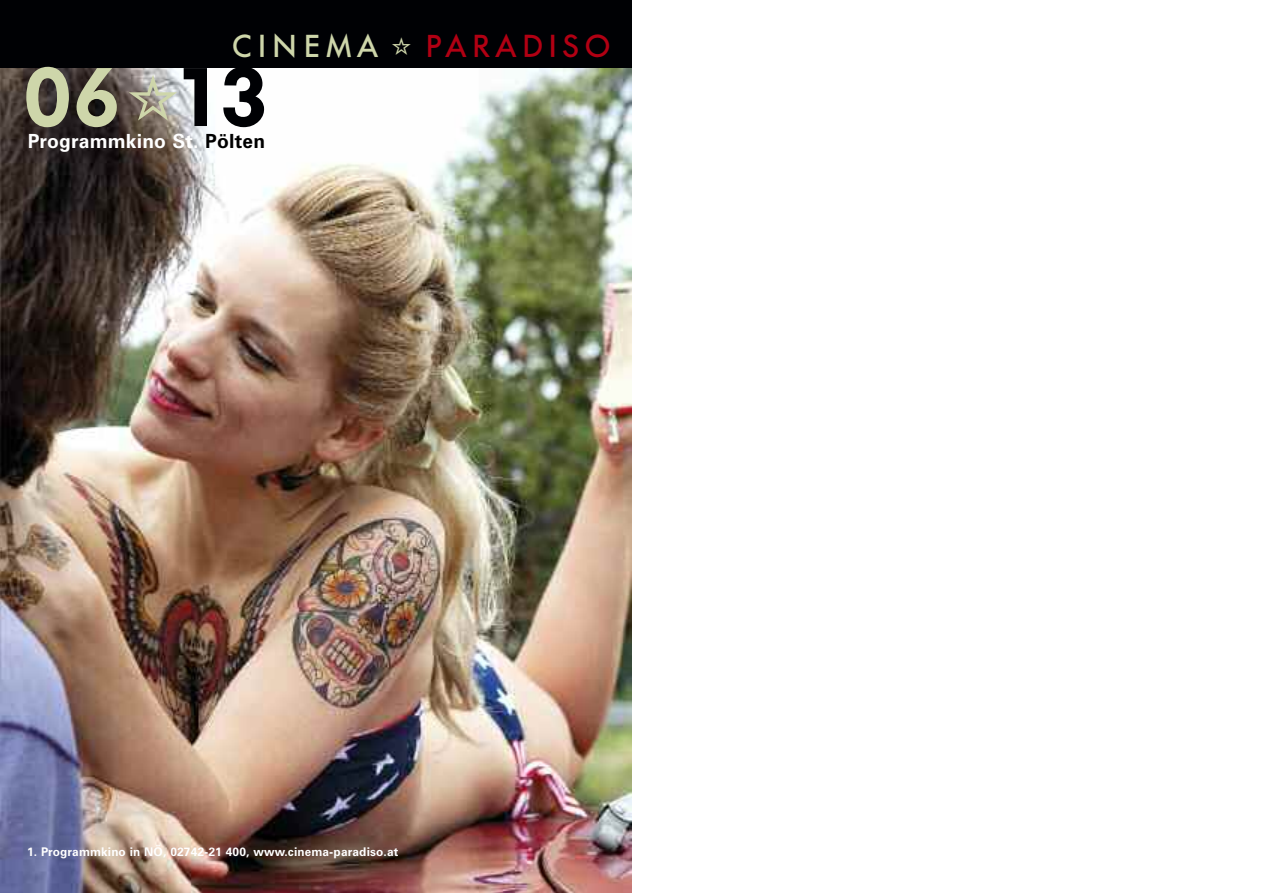
<style>
.page{position:relative;width:1263px;height:893px;background:#fff}
.page>*{position:absolute;margin:0;border:0;box-sizing:border-box;transform-origin:0 0}
.t1{font:600 82.05px "Futura BQ";color:#ced6aa}
.t2{font:600 82.05px "Futura BQ";color:#000104}
.t3{font:500 31.5px "Futura BQ";letter-spacing:.17em;color:#b10013}
.t4{font:500 31.5px "Futura BQ";letter-spacing:.21em;color:#ced6aa}
.t5{font:700 19.5px "Zurich BT";letter-spacing:.01em;color:#fff}
.t6{font:700 12px "Zurich BT";letter-spacing:.01em;color:#fff}
.s1{color:#000}
</style>
<div class="page">
<img style="left:0;top:68px;width:631px;height:825px">
<div style="left:0;top:0;width:631px;height:68px;background:#000104"></div>
<svg style="left:129px;top:75px;width:48px;height:46px;background:#9c9692"></svg>
<h2 class="t4" style="left:232px;top:29px;width:148px">CINEMA</h2>
<h2 class="t3" style="left:426px;top:29px;width:186px">PARADISO</h2>
<h1 class="t2" style="left:176px;top:51px;width:93px">13</h1>
<h1 class="t1" style="left:24px;top:51px;width:98px">06</h1>
<h3 class="t5" style="left:28px;top:134px;width:239px">Programmkino St. <span class="s1">Pölten</span></h3>
<p class="t6" style="left:27px;top:848px;width:373px">1. Programmkino in NÖ, 02742-21 400, www.cinema-paradiso.at</p>
</div>
